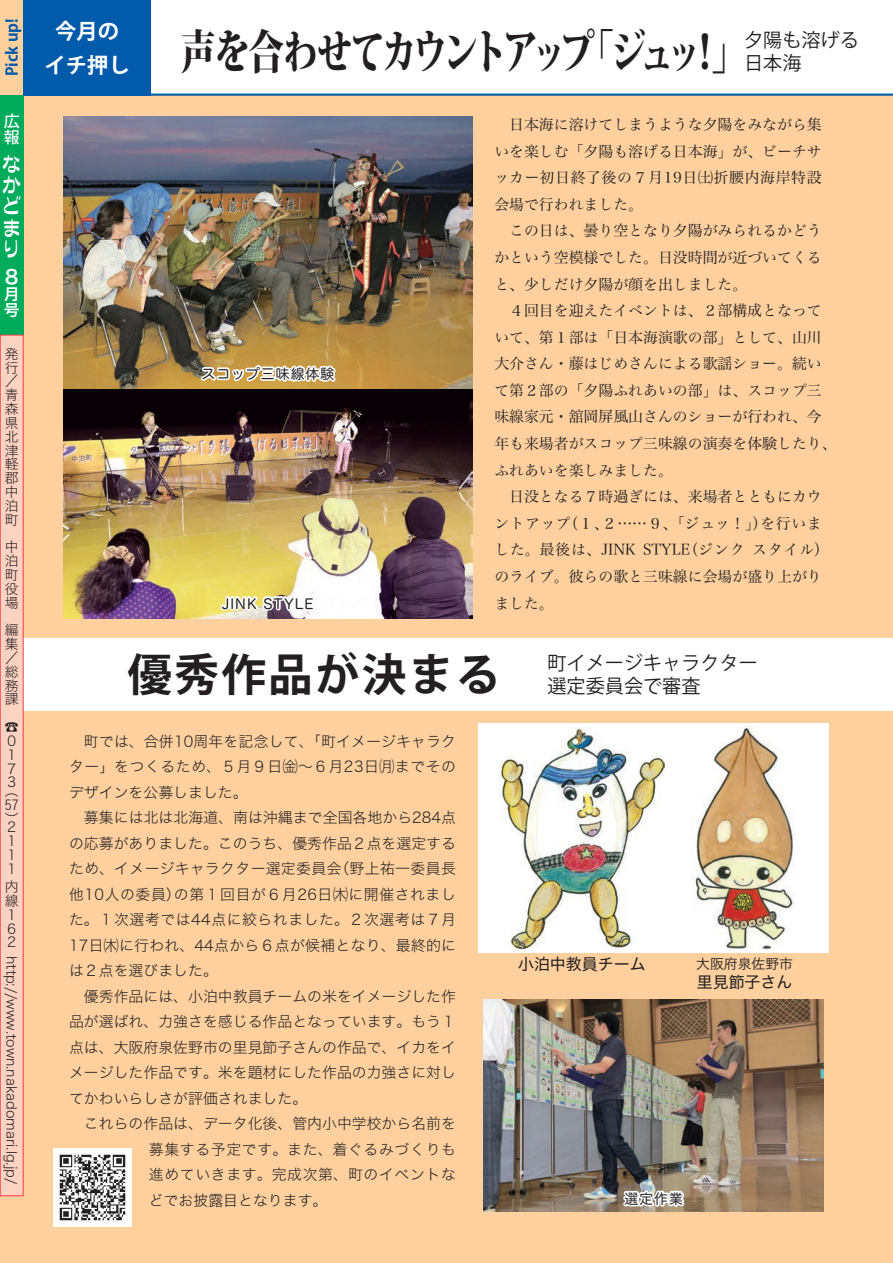
<style>
.page{position:relative;width:893px;height:1263px;background:#fdd09e}
.page>*{position:absolute;margin:0;border:0;box-sizing:border-box;transform-origin:0 0}
.t1{font:800 46.8px "Koz Min Pro";letter-spacing:-.115em;color:#231f20;scale:.75 1}
.t2{font:800 46.8px "Koz Go Pro";letter-spacing:-.055em;color:#231f20}
.t3{font:700 44.7px "Koz Go Pro";letter-spacing:.05em;color:#231f20}
.t4{font:700 21.3px/34px "Koz Go Pro";color:#fff;text-align:center}
.t5{font:21.3px/21.3px "CR Cand G Bouquet";color:#fff;text-align:justify;scale:.95 1}
.t6{font:19.2px/23.4px "Koz Go Pro";color:#231f20}
.t7{font:19.2px "Hira Kaku Pro W6";color:#fff}
.t8{font:18px "Koz Go Pro";letter-spacing:-.095em;color:#231f20}
.t9{font:18px "Koz Go Pro";letter-spacing:-.01em;color:#231f20}
.t10{font:15.9px "Hira Kaku Std W4";color:#231f20}
.t11{font:700 15.9px "Koz Go Pro";color:#015aaa}
.t12{font:500 15.9px/15.9px "Koz Go Pro";color:#fff}
.t13{font:15.9px/15.9px "Hira Kaku Pro W6";color:#fff}
.t14{font:14.85px/26.5px "Hira Min Pro W3";color:#231f20}
.t15{font:14.85px "Hira Kaku Std W2";color:#231f20}
.t16{font:14.85px "Hira Kaku Std W2";letter-spacing:.035em;color:#231f20}
.t17{font:14.85px "Hira Kaku Std W2";letter-spacing:.045em;color:#231f20}
.t18{font:14.85px "Hira Kaku Std W2";letter-spacing:.02em;color:#231f20}
.t19{font:14.85px "Hira Kaku Std W2";letter-spacing:.025em;color:#231f20}
.t20{font:13.8px/13.8px "Hira Kaku Std N W2";color:#231f20;text-align:justify}
.t21{font:13.8px "Hira Maru Pro W4";letter-spacing:.075em;color:#231f20}
.t22{font:13.8px "Hira Kaku Pro W3";color:#231f20}
.t23{font:500 13.8px "Koz Go Pro";color:#231f20}
</style>
<div class="page">
<div style="left:11px;top:638px;width:882px;height:72px;background:#fff"></div>
<img style="left:64px;top:117px;width:408px;height:502px">
<img style="left:484px;top:999px;width:340px;height:213px">
<div style="left:478px;top:723px;width:351px;height:229px;background:#fff"></div>
<div style="left:148px;top:0;width:745px;height:95px;background:#fff"></div>
<img style="left:198px;top:315px;width:65px;height:85px">
<div style="left:261px;top:367px;width:14px;height:4px;border:3px solid #fff"></div>
<div style="left:260px;top:376px;width:16px;height:5px;border:3px solid #fff"></div>
<div style="left:262px;top:371px;width:12px;height:5px;border:3px solid #fff"></div>
<svg style="left:273px;top:344px;width:65px;height:56px;background:#ad9263"></svg>
<svg style="left:219px;top:580px;width:97px;height:39px;background:#e6ddb1"></svg>
<img style="left:621px;top:1147px;width:65px;height:62px">
<img style="left:500px;top:727px;width:164px;height:221px">
<img style="left:691px;top:725px;width:103px;height:225px">
<div style="left:0;top:96px;width:23px;height:239px;background:#00ab5b"></div>
<div style="left:0;top:335px;width:23px;height:861px;background:#fcd2c0"></div>
<div style="left:0;top:335px;width:23px;height:861px;border:1px solid #ee3d49"></div>
<hr style="left:146px;top:94px;width:747px;height:2px;background:#015aaa">
<div style="left:23px;top:0;width:128px;height:96px;background:#015aaa"></div>
<img style="left:53px;top:1148px;width:79px;height:79px">
<p class="t11" style="left:2px;top:76px;width:59px;rotate:-90deg">Pick up!</p>
<h3 class="t4" style="left:45px;top:15px;width:87px">今月のイチ押し</h3>
<p class="t6" style="left:744px;top:28px;width:116px">夕陽も溶げる</p>
<h1 class="t2" style="left:165px;top:18px;width:487px">魅力ある中泊をアピール</h1>
<h1 class="t1" style="left:181px;top:17px;width:757px">声を合わせてカウントアップ「ジュッ！」</h1>
<p class="t8" style="left:668px;top:26px;width:150px">ぐるっとなかどまり</p>
<p class="t9" style="left:670px;top:50px;width:126px">味覚体験ツアー</p>
<p class="t6" style="left:744px;top:52px;width:59px">日本海</p>
<p class="t12" style="left:4px;top:114px;width:17px">広報</p>
<h3 class="t5" style="left:2px;top:152px;width:22px">なかどまり</h3>
<p class="t7" style="left:2px;top:259px;width:21px">８</p>
<p class="t13" style="left:4px;top:285px;width:17px">月号</p>
<p class="t20" style="left:5px;top:346px;width:15px">発行／青森県北津軽郡中泊町</p>
<p class="t20" style="left:5px;top:540px;width:15px">中泊町役場</p>
<p class="t20" style="left:5px;top:623px;width:15px">編集／総務課</p>
<p class="t23" style="left:5px;top:718px;width:15px">☎</p>
<p class="t20" style="left:5px;top:733px;width:12px;text-align:left">０<br>１<br>７<br>３</p>
<p class="t20" style="left:5px;top:783px;width:15px">（57）</p>
<p class="t20" style="left:5px;top:820px;width:12px;text-align:left">２<br>１<br>１<br>１</p>
<p class="t20" style="left:5px;top:880px;width:15px;text-align:left">内線<br>１<br>６<br>２</p>
<p class="t20" style="left:19px;top:956px;width:231px;rotate:90deg">http://www.town.nakadomari.lg.jp/</p>
<p class="t21" style="left:202px;top:362px;width:134px">スコップ三味線体験</p>
<p class="t21" style="left:222px;top:591px;width:93px">JINK STYLE</p>
<p class="t14" style="left:494px;top:110px;width:344px">　日本海に溶けてしまうような夕陽をみながら集いを楽しむ「夕陽も溶げる日本海」が、ビーチサッカー初日終了後の７月19日㈯折腰内海岸特設会場で行われました。<br>　この日は、曇り空となり夕陽がみられるかどうかという空模様でした。日没時間が近づいてくると、少しだけ夕陽が顔を出しました。<br>　４回目を迎えたイベントは、２部構成となっていて、第１部は「日本海演歌の部」として、山川大介さん・藤はじめさんによる歌謡ショー。続いて第２部の「夕陽ふれあいの部」は、スコップ三味線家元・舘岡屏風山さんのショーが行われ、今年も来場者がスコップ三味線の演奏を体験したり、ふれあいを楽しみました。<br>　日没となる７時過ぎには、来場者とともにカウントアップ（１､２……９、「ジュッ！」）を行いました。最後は、JINK STYLE（ジンク スタイル）のライブ。彼らの歌と三味線に会場が盛り上がりました。</p>
<h2 class="t3" style="left:128px;top:646px;width:374px">優秀作品が決まる</h2>
<p class="t6" style="left:547px;top:651px;width:212px">町イメージキャラクター選定委員会で審査</p>
<p class="t15" style="left:69px;top:730px;width:388px">　町では、合併10周年を記念して、「町イメージキャラク</p>
<p class="t16" style="left:69px;top:755px;width:388px">ター」をつくるため、５月９日㈮～６月23日㈪までその</p>
<p class="t15" style="left:69px;top:781px;width:180px">デザインを公募しました。</p>
<p class="t15" style="left:69px;top:806px;width:388px">　募集には北は北海道、南は沖縄まで全国各地から284点</p>
<p class="t15" style="left:69px;top:832px;width:388px">の応募がありました。このうち、優秀作品２点を選定する</p>
<p class="t19" style="left:69px;top:857px;width:388px">ため、イメージキャラクター選定委員会（野上祐一委員長</p>
<p class="t16" style="left:69px;top:883px;width:388px">他10人の委員）の第１回目が６月26日㈭に開催されまし</p>
<p class="t16" style="left:69px;top:908px;width:388px">た。１次選考では44点に絞られました。２次選考は７月</p>
<p class="t18" style="left:69px;top:934px;width:388px">17日㈭に行われ、44点から６点が候補となり、最終的に</p>
<p class="t15" style="left:69px;top:959px;width:150px">は２点を選びました。</p>
<p class="t15" style="left:69px;top:985px;width:388px">　優秀作品には、小泊中教員チームの米をイメージした作</p>
<p class="t15" style="left:69px;top:1010px;width:388px">品が選ばれ、力強さを感じる作品となっています。もう１</p>
<p class="t15" style="left:69px;top:1036px;width:388px">点は、大阪府泉佐野市の里見節子さんの作品で、イカをイ</p>
<p class="t15" style="left:69px;top:1062px;width:388px">メージした作品です。米を題材にした作品の力強さに対し</p>
<p class="t15" style="left:69px;top:1087px;width:240px">てかわいらしさが評価されました。</p>
<p class="t15" style="left:69px;top:1113px;width:388px">　これらの作品は、データ化後、管内小中学校から名前を</p>
<p class="t17" style="left:149px;top:1138px;width:309px">募集する予定です。また、着ぐるみづくりも</p>
<p class="t17" style="left:149px;top:1164px;width:309px">進めていきます。完成次第、町のイベントな</p>
<p class="t15" style="left:149px;top:1189px;width:180px">どでお披露目となります。</p>
<p class="t10" style="left:518px;top:952px;width:129px">小泊中教員チーム</p>
<p class="t22" style="left:696px;top:951px;width:98px">大阪府泉佐野市</p>
<p class="t10" style="left:697px;top:970px;width:97px">里見節子さん</p>
<p class="t21" style="left:625px;top:1187px;width:60px">選定作業</p>
</div>
